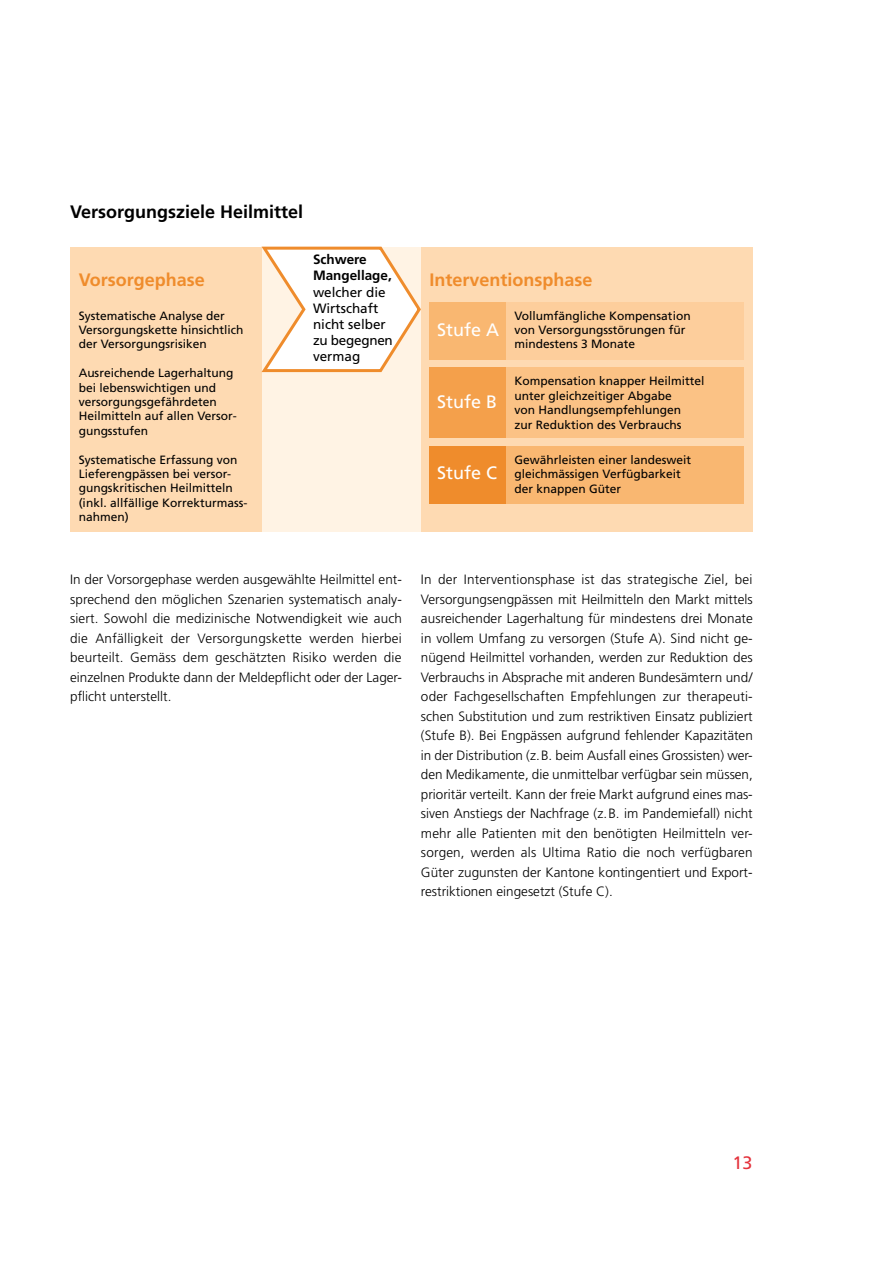
<style>
.page{position:relative;width:893px;height:1263px;background:#fff}
.page>*{position:absolute;margin:0;border:0;box-sizing:border-box;transform-origin:0 0}
.t1{font:700 18px "Frutiger";color:#ef8c2c}
.t2{font:700 18px "Frutiger";color:#000}
.t3{font:18px "Frutiger";color:#fff}
.t4{font:18px "Frutiger";color:#e4323c}
.t5{font:300 13.5px/19.5px "Frutiger";letter-spacing:.01em;color:#000;text-align:justify}
.t6{font:13.5px/16.2px "Frutiger";color:#000}
.t7{font:700 13.5px "Frutiger";color:#000}
.t8{font:13.5px "Frutiger";letter-spacing:-.02em;color:#000}
.t9{font:12px/14.4px "Frutiger";color:#000}
</style>
<div class="page">
<div style="left:421px;top:247px;width:332px;height:284px;background:#fedab2"></div>
<div style="left:261px;top:247px;width:160px;height:284px;background:#fff3e4"></div>
<div style="left:429px;top:446px;width:315px;height:58px;background:#f9b771"></div>
<div style="left:429px;top:368px;width:315px;height:70px;background:#fbc285"></div>
<div style="left:429px;top:302px;width:315px;height:57px;background:#fdce9c"></div>
<div style="left:70px;top:247px;width:191px;height:284px;background:#fedab2"></div>
<div style="left:429px;top:302px;width:77px;height:57px;background:#f9b771"></div>
<div style="left:429px;top:446px;width:77px;height:58px;background:#ef8c2c"></div>
<div style="left:429px;top:368px;width:77px;height:70px;background:#f4a04b"></div>
<svg style="left:261px;top:246px;width:160px;height:128px"></svg>
<p class="t2" style="left:70px;top:201px;width:235px">Versorgungsziele Heilmittel</p>
<p class="t1" style="left:79px;top:269px;width:128px">Vorsorgephase</p>
<p class="t9" style="left:79px;top:308px;width:166px">Systematische Analyse der<br>Versorgungskette hinsichtlich der Versorgungsrisiken</p>
<p class="t9" style="left:79px;top:366px;width:156px">Ausreichende Lagerhaltung bei lebenswichtigen und</p>
<p class="t9" style="left:79px;top:395px;width:160px">versorgungsgefährdeten<br>Heilmitteln auf allen Versor&shy;gungsstufen</p>
<p class="t9" style="left:79px;top:452px;width:170px">Systematische Erfassung von<br>Lieferengpässen bei versor&shy;gungskritischen Heilmitteln (inkl. allfällige Korrekturmass&shy;nahmen)</p>
<p class="t7" style="left:313px;top:252px;width:55px">Schwere</p>
<p class="t7" style="left:313px;top:268px;width:80px">Mangellage,</p>
<p class="t6" style="left:313px;top:284px;width:74px">welcher die<br>Wirtschaft</p>
<p class="t6" style="left:313px;top:316px;width:74px">nicht selber</p>
<p class="t8" style="left:313px;top:333px;width:81px">zu begegnen</p>
<p class="t6" style="left:313px;top:349px;width:49px">vermag</p>
<p class="t1" style="left:429px;top:269px;width:165px">Interventionsphase</p>
<p class="t3" style="left:437px;top:319px;width:64px">Stufe A</p>
<p class="t3" style="left:437px;top:391px;width:62px">Stufe B</p>
<p class="t3" style="left:437px;top:462px;width:62px">Stufe C</p>
<p class="t9" style="left:514px;top:308px;width:178px">Vollumfängliche Kompensation</p>
<p class="t9" style="left:514px;top:323px;width:172px">von Versorgungsstörungen für</p>
<p class="t9" style="left:514px;top:337px;width:122px">mindestens 3 Monate</p>
<p class="t9" style="left:514px;top:374px;width:192px">Kompensation knapper Heilmittel</p>
<p class="t9" style="left:514px;top:388px;width:159px">unter gleichzeitiger Abgabe</p>
<p class="t9" style="left:514px;top:403px;width:168px">von Handlungsempfehlungen</p>
<p class="t9" style="left:514px;top:417px;width:168px">zur Reduktion des Verbrauchs</p>
<p class="t9" style="left:514px;top:453px;width:178px">Gewährleisten einer landesweit</p>
<p class="t9" style="left:514px;top:467px;width:168px">gleichmässigen Verfügbarkeit</p>
<p class="t9" style="left:514px;top:481px;width:108px">der knappen Güter</p>
<p class="t5" style="left:70px;top:570px;width:333px">In der Vorsorgephase werden ausgewählte Heilmittel ent&shy;sprechend den möglichen Szenarien systematisch analy&shy;siert. Sowohl die medizinische Notwendigkeit wie auch die Anfälligkeit der Versorgungskette werden hierbei</p>
<p class="t5" style="left:70px;top:648px;width:333px">beurteilt. Gemäss dem geschätzten Risiko werden die</p>
<p class="t5" style="left:70px;top:667px;width:333px">einzelnen Produkte dann der Meldepflicht oder der Lager&shy;pflicht unterstellt.</p>
<p class="t5" style="left:421px;top:570px;width:333px">In der Interventionsphase ist das strategische Ziel, bei Versorgungsengpässen mit Heilmitteln den Markt mittels ausreichender Lagerhaltung für mindestens drei Monate in vollem Umfang zu versorgen (Stufe A). Sind nicht ge&shy;nügend Heilmittel vorhanden, werden zur Reduktion des Verbrauchs in Absprache mit anderen Bundesämtern und/ oder Fachgesellschaften Empfehlungen zur therapeuti&shy;schen Substitution und zum restriktiven Einsatz publiziert (Stufe B). Bei Engpässen aufgrund fehlender Kapazitäten in der Distribution (z.B. beim Ausfall eines Grossisten) wer&shy;den Medikamente, die unmittelbar verfügbar sein müssen, prioritär verteilt. Kann der freie Markt aufgrund eines mas&shy;siven Anstiegs der Nachfrage (z.B. im Pandemiefall) nicht mehr alle Patienten mit den benötigten Heilmitteln ver-</p>
<p class="t5" style="left:421px;top:843px;width:333px">sorgen, werden als Ultima Ratio die noch verfügbaren<br>Güter zugunsten der Kantone kontingentiert und Export-</p>
<p class="t5" style="left:421px;top:882px;width:193px">restriktionen eingesetzt (Stufe C).</p>
<p class="t4" style="left:733px;top:1152px;width:22px">13</p>
</div>
